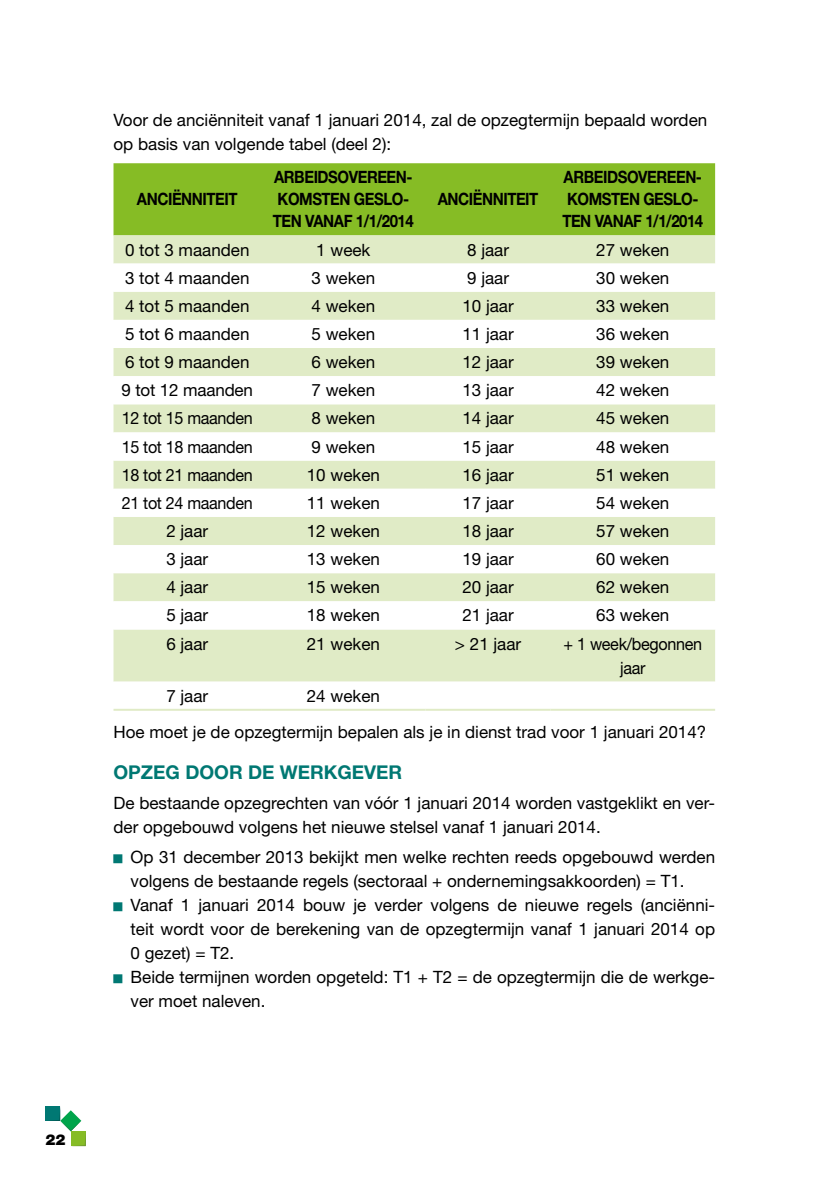
<style>
.page{position:relative;width:840px;height:1191px;background:#fff}
.page>*{position:absolute;margin:0;border:0;box-sizing:border-box;transform-origin:0 0}
.t1{font:700 19px "Helvetica Neue LT Std";color:#007873}
.t2{font:17px/24px "Helvetica Neue LT Pro";color:#000}
.t3{font:700 17px/22px "Helvetica Neue LT Std";letter-spacing:-.03em;color:#000;scale:.88 1}
.t4{font:17px/24px "Helvetica Neue LT Pro";letter-spacing:-.02em;color:#000;text-align:center;scale:.95 1}
.t5{font:900 15px "Helvetica Neue LT Std";color:#000}
.t6{font:7.6px "Helvetica Neue";color:#007873;scale:1.19 1}
</style>
<div class="page">
<svg style="left:45px;top:1106px;width:41px;height:40px"></svg>
<div style="left:113px;top:163px;width:601px;height:72px;background:#86bc25"></div>
<div style="left:113px;top:235px;width:601px;height:28px;background:#e0ebc6"></div>
<svg style="left:113px;top:263px;width:601px;height:446px"></svg>
<hr style="left:113px;top:709px;width:148px;height:2px;background:#e0ebc6">
<hr style="left:261px;top:709px;width:164px;height:2px;background:#e0ebc6">
<hr style="left:425px;top:709px;width:125px;height:2px;background:#e0ebc6">
<hr style="left:550px;top:709px;width:164px;height:2px;background:#e0ebc6">
<p class="t2" style="left:113px;top:107px;width:595px">Voor de anciënniteit vanaf 1 januari 2014, zal de opzegtermijn bepaald worden op basis van volgende tabel (deel 2):</p>
<p class="t3" style="left:137px;top:188px;width:116px">ANCIËNNITEIT</p>
<p class="t3" style="left:273px;top:166px;width:162px">ARBEIDSOVEREEN-<br>KOMSTEN GESLO-<br>TEN VANAF 1/1/2014</p>
<p class="t3" style="left:562px;top:166px;width:162px">ARBEIDSOVEREEN-<br>KOMSTEN GESLO-<br>TEN VANAF 1/1/2014</p>
<p class="t3" style="left:437px;top:188px;width:116px">ANCIËNNITEIT</p>
<p class="t2" style="left:125px;top:237px;width:126px">0 tot 3 maanden</p>
<p class="t2" style="left:316px;top:237px;width:56px">1 week</p>
<p class="t2" style="left:467px;top:237px;width:43px">8 jaar</p>
<p class="t2" style="left:596px;top:237px;width:75px">27 weken</p>
<p class="t2" style="left:125px;top:265px;width:126px">3 tot 4 maanden</p>
<p class="t2" style="left:311px;top:265px;width:65px">3 weken</p>
<p class="t2" style="left:467px;top:265px;width:43px">9 jaar</p>
<p class="t2" style="left:596px;top:265px;width:75px">30 weken</p>
<p class="t2" style="left:125px;top:293px;width:126px">4 tot 5 maanden</p>
<p class="t2" style="left:311px;top:293px;width:65px">4 weken</p>
<p class="t2" style="left:462px;top:293px;width:53px">10 jaar</p>
<p class="t2" style="left:596px;top:293px;width:75px">33 weken</p>
<p class="t2" style="left:125px;top:321px;width:126px">5 tot 6 maanden</p>
<p class="t2" style="left:311px;top:321px;width:65px">5 weken</p>
<p class="t2" style="left:462px;top:321px;width:53px">11 jaar</p>
<p class="t2" style="left:596px;top:321px;width:75px">36 weken</p>
<p class="t2" style="left:125px;top:350px;width:126px">6 tot 9 maanden</p>
<p class="t2" style="left:311px;top:350px;width:65px">6 weken</p>
<p class="t2" style="left:462px;top:350px;width:53px">12 jaar</p>
<p class="t2" style="left:596px;top:350px;width:75px">39 weken</p>
<p class="t2" style="left:121px;top:378px;width:133px">9 tot 12 maanden</p>
<p class="t2" style="left:311px;top:378px;width:65px">7 weken</p>
<p class="t2" style="left:462px;top:378px;width:53px">13 jaar</p>
<p class="t2" style="left:596px;top:378px;width:75px">42 weken</p>
<p class="t4" style="left:122px;top:406px;width:139px">12 tot 15 maanden</p>
<p class="t2" style="left:311px;top:406px;width:65px">8 weken</p>
<p class="t2" style="left:462px;top:406px;width:53px">14 jaar</p>
<p class="t2" style="left:596px;top:406px;width:75px">45 weken</p>
<p class="t4" style="left:122px;top:434px;width:139px">15 tot 18 maanden</p>
<p class="t2" style="left:311px;top:434px;width:65px">9 weken</p>
<p class="t2" style="left:462px;top:434px;width:53px">15 jaar</p>
<p class="t2" style="left:596px;top:434px;width:75px">48 weken</p>
<p class="t4" style="left:122px;top:462px;width:139px">18 tot 21 maanden</p>
<p class="t2" style="left:306px;top:462px;width:75px">10 weken</p>
<p class="t2" style="left:462px;top:462px;width:53px">16 jaar</p>
<p class="t2" style="left:596px;top:462px;width:75px">51 weken</p>
<p class="t4" style="left:122px;top:490px;width:139px">21 tot 24 maanden</p>
<p class="t2" style="left:306px;top:490px;width:75px">11 weken</p>
<p class="t2" style="left:462px;top:490px;width:53px">17 jaar</p>
<p class="t2" style="left:596px;top:490px;width:75px">54 weken</p>
<p class="t2" style="left:166px;top:518px;width:43px">2 jaar</p>
<p class="t2" style="left:306px;top:518px;width:75px">12 weken</p>
<p class="t2" style="left:462px;top:518px;width:53px">18 jaar</p>
<p class="t2" style="left:596px;top:518px;width:75px">57 weken</p>
<p class="t2" style="left:166px;top:547px;width:43px">3 jaar</p>
<p class="t2" style="left:306px;top:547px;width:75px">13 weken</p>
<p class="t2" style="left:462px;top:547px;width:53px">19 jaar</p>
<p class="t2" style="left:596px;top:547px;width:75px">60 weken</p>
<p class="t2" style="left:166px;top:575px;width:43px">4 jaar</p>
<p class="t2" style="left:306px;top:575px;width:75px">15 weken</p>
<p class="t2" style="left:462px;top:575px;width:53px">20 jaar</p>
<p class="t2" style="left:596px;top:575px;width:75px">62 weken</p>
<p class="t2" style="left:166px;top:603px;width:43px">5 jaar</p>
<p class="t2" style="left:306px;top:603px;width:75px">18 weken</p>
<p class="t2" style="left:462px;top:603px;width:53px">21 jaar</p>
<p class="t2" style="left:596px;top:603px;width:75px">63 weken</p>
<p class="t2" style="left:166px;top:631px;width:43px">6 jaar</p>
<p class="t2" style="left:306px;top:631px;width:75px">21 weken</p>
<p class="t2" style="left:454px;top:631px;width:68px">&gt; 21 jaar</p>
<p class="t4" style="left:563px;top:631px;width:147px">+ 1 week/begonnen jaar</p>
<p class="t2" style="left:166px;top:683px;width:43px">7 jaar</p>
<p class="t2" style="left:113px;top:677px;width:594px;line-height:36.4px;text-indent:193px">24 weken<br>Hoe moet je de opzegtermijn bepalen als je in dienst trad voor 1 januari 2014?</p>
<p class="t1" style="left:113px;top:760px;width:290px">OPZEG DOOR DE WERKGEVER</p>
<p class="t2" style="left:113px;top:790px;width:602px">De bestaande opzegrechten van vóór 1 januari 2014 worden vastgeklikt en ver&shy;der opgebouwd volgens het nieuwe stelsel vanaf 1 januari 2014.</p>
<p class="t6" style="left:113px;top:852px;width:9px">█</p>
<p class="t2" style="left:130px;top:844px;width:585px">Op 31 december 2013 bekijkt men welke rechten reeds opgebouwd werden volgens de bestaande regels (sectoraal + ondernemingsakkoorden) = T1.</p>
<p class="t6" style="left:113px;top:900px;width:9px">█</p>
<p class="t2" style="left:130px;top:892px;width:586px;text-align:justify">Vanaf 1 januari 2014 bouw je verder volgens de nieuwe regels (anciënni&shy;teit wordt voor de berekening van de opzegtermijn vanaf 1 januari 2014 op 0 gezet) = T2.</p>
<p class="t6" style="left:113px;top:972px;width:9px">█</p>
<p class="t2" style="left:130px;top:964px;width:585px">Beide termijnen worden opgeteld: T1 + T2 = de opzegtermijn die de werkge&shy;ver moet naleven.</p>
<p class="t5" style="left:45px;top:1130px;width:22px">22</p>
</div>
